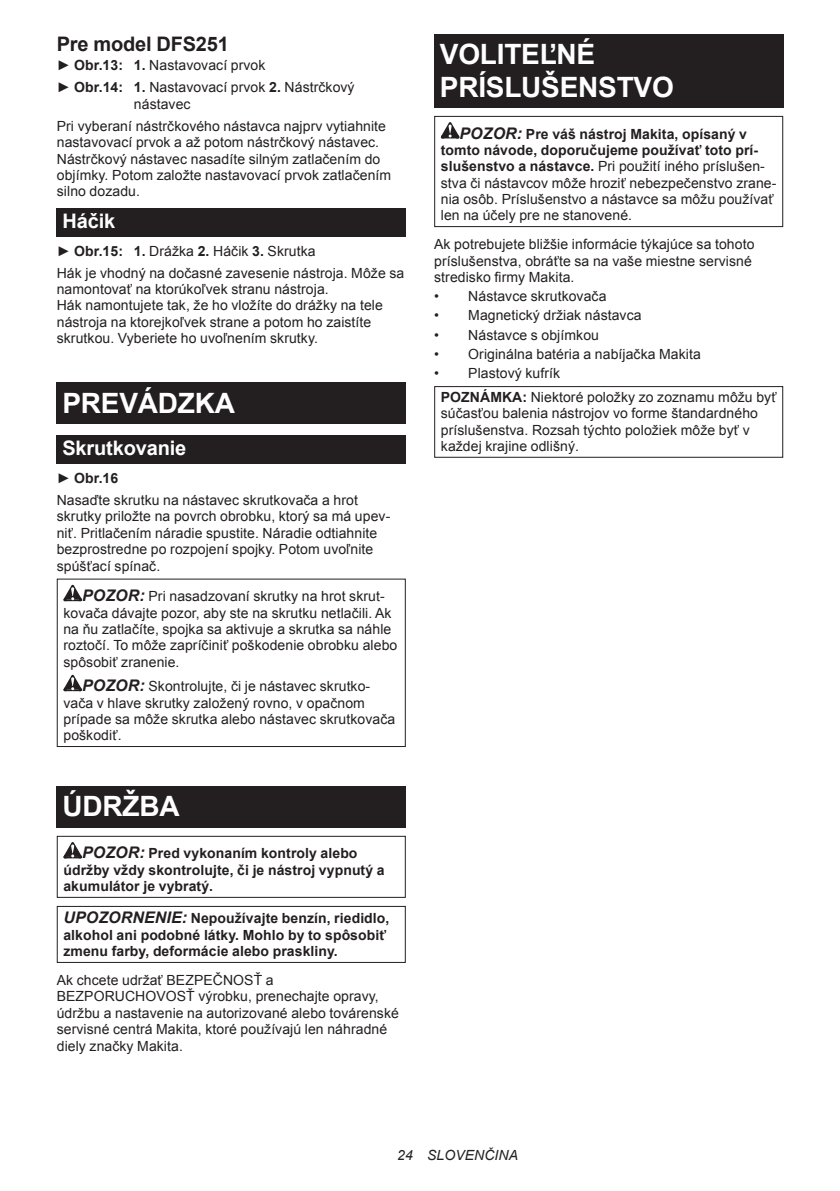
<style>
.page{position:relative;width:840px;height:1191px;background:#fff}
.page>*{position:absolute;margin:0;border:0;box-sizing:border-box;transform-origin:0 0}
.t1{font:700 28px/32.8px "Arial";letter-spacing:-.01em;color:#fff}
.t2{font:700 20px "Arial";letter-spacing:-.01em;color:#fff}
.t3{font:700 20px "Arial";letter-spacing:-.01em;color:#231f20}
.t4{font:14px/16.4px "Arial";letter-spacing:.005em;color:#231f20}
.t5{font:700 14px/16.4px "Arial";letter-spacing:.005em;color:#231f20}
.t6{font:italic 14px "Arial";letter-spacing:.005em;color:#231f20}
.s1{font-weight:700}
.s2{font-weight:700;font-style:italic;font-size:16px}
.s3{font-style:italic;font-size:16px}
</style>
<div class="page">
<div style="left:57px;top:208px;width:348px;height:28px;background:#231f20"></div>
<div style="left:57px;top:383px;width:348px;height:41px;background:#231f20"></div>
<div style="left:57px;top:435px;width:348px;height:29px;background:#231f20"></div>
<svg style="left:63px;top:585px;width:19px;height:16px"></svg>
<svg style="left:63px;top:675px;width:19px;height:16px"></svg>
<div style="left:57px;top:578px;width:348px;height:169px;border:1px solid #231f20"></div>
<div style="left:57px;top:786px;width:348px;height:41px;background:#231f20"></div>
<svg style="left:63px;top:842px;width:19px;height:16px"></svg>
<div style="left:57px;top:836px;width:348px;height:62px;border:1px solid #231f20"></div>
<div style="left:57px;top:906px;width:348px;height:57px;border:1px solid #231f20"></div>
<div style="left:434px;top:34px;width:348px;height:74px;background:#231f20"></div>
<svg style="left:440px;top:122px;width:19px;height:16px"></svg>
<div style="left:434px;top:116px;width:348px;height:111px;border:1px solid #231f20"></div>
<div style="left:434px;top:386px;width:348px;height:72px;border:1px solid #231f20"></div>
<h2 class="t3" style="left:57px;top:31px;width:174px">Pre model DFS251</h2>
<p class="t4" style="left:57px;top:55px;width:299px;line-height:22px">► <span class="s1">Obr.13: 1.</span> Nastavovací prvok<br>► <span class="s1">Obr.14: 1.</span> Nastavovací prvok <span class="s1">2.</span> Nástrčkový</p>
<p class="t4" style="left:57px;top:93px;width:330px;line-height:22px;text-indent:77px">nástavec<br>Pri vyberaní nástrčkového nástavca najprv vytiahnite</p>
<p class="t4" style="left:57px;top:134px;width:336px">nastavovací prvok a až potom nástrčkový nástavec.<br>Nástrčkový nástavec nasadíte silným zatlačením do objímky. Potom založte nastavovací prvok zatlačením silno dozadu.</p>
<h2 class="t2" style="left:62px;top:207px;width:54px">Háčik</h2>
<p class="t4" style="left:57px;top:240px;width:349px;line-height:22px">► <span class="s1">Obr.15: 1.</span> Drážka <span class="s1">2.</span> Háčik <span class="s1">3.</span> Skrutka<br>Hák je vhodný na dočasné zavesenie nástroja. Môže sa</p>
<p class="t4" style="left:57px;top:281px;width:327px">namontovať na ktorúkoľvek stranu nástroja.<br>Hák namontujete tak, že ho vložíte do drážky na tele nástroja na ktorejkoľvek strane a potom ho zaistíte skrutkou. Vyberiete ho uvoľnením skrutky.</p>
<h1 class="t1" style="left:62px;top:387px;width:174px">PREVÁDZKA</h1>
<h2 class="t2" style="left:62px;top:435px;width:125px">Skrutkovanie</h2>
<p class="t4" style="left:57px;top:467px;width:302px;line-height:22px">► <span class="s1">Obr.16<br></span>Nasaďte skrutku na nástavec skrutkovača a hrot</p>
<p class="t4" style="left:57px;top:508px;width:335px">skrutky priložte na povrch obrobku, ktorý sa má upev&shy;niť. Pritlačením náradie spustite. Náradie odtiahnite bezprostredne po rozpojení spojky. Potom uvoľnite spúšťací spínač.</p>
<p class="t4" style="left:63px;top:588px;width:335px;text-indent:19px"><span class="s2">POZOR:</span> Pri nasadzovaní skrutky na hrot skrut&shy;kovača dávajte pozor, aby ste na skrutku netlačili. Ak na ňu zatlačíte, spojka sa aktivuje a skrutka sa náhle roztočí. To môže zapríčiniť poškodenie obrobku alebo spôsobiť zranenie.</p>
<p class="t4" style="left:63px;top:678px;width:333px;text-indent:19px"><span class="s2">POZOR:</span> Skontrolujte, či je nástavec skrutko&shy;vača v hlave skrutky založený rovno, v opačnom prípade sa môže skrutka alebo nástavec skrutkovača poškodiť.</p>
<h1 class="t1" style="left:62px;top:791px;width:119px">ÚDRŽBA</h1>
<p class="t5" style="left:63px;top:845px;width:322px;text-indent:19px"><span class="s3">POZOR:</span> Pred vykonaním kontroly alebo údržby vždy skontrolujte, či je nástroj vypnutý a akumulátor je vybratý.</p>
<p class="t5" style="left:63px;top:910px;width:327px"><span class="s3">UPOZORNENIE:</span> Nepoužívajte benzín, riedidlo, alkohol ani podobné látky. Mohlo by to spôsobiť zmenu farby, deformácie alebo praskliny.</p>
<p class="t4" style="left:57px;top:972px;width:343px">Ak chcete udržať BEZPEČNOSŤ a BEZPORUCHOVOSŤ výrobku, prenechajte opravy, údržbu a nastavenie na autorizované alebo továrenské servisné centrá Makita, ktoré používajú len náhradné diely značky Makita.</p>
<h1 class="t1" style="left:439px;top:38px;width:235px">VOLITEĽNÉ<br>PRÍSLUŠENSTVO</h1>
<p class="t4" style="left:440px;top:125px;width:337px;text-indent:19px"><span class="s2">POZOR:</span> <span class="s1">Pre váš nástroj Makita, opísaný v tomto návode, doporučujeme používať toto prí&shy;slušenstvo a nástavce.</span> Pri použití iného príslušen&shy;stva či nástavcov môže hroziť nebezpečenstvo zrane&shy;nia osôb. Príslušenstvo a nástavce sa môžu používať len na účely pre ne stanovené.</p>
<p class="t4" style="left:434px;top:236px;width:321px">Ak potrebujete bližšie informácie týkajúce sa tohoto príslušenstva, obráťte sa na vaše miestne servisné stredisko firmy Makita.</p>
<p class="t4" style="left:434px;top:288px;width:174px">• Nástavce skrutkovača</p>
<p class="t4" style="left:434px;top:307px;width:209px">• Magnetický držiak nástavca</p>
<p class="t4" style="left:434px;top:326px;width:166px">• Nástavce s objímkou</p>
<p class="t4" style="left:434px;top:346px;width:268px">• Originálna batéria a nabíjačka Makita</p>
<p class="t4" style="left:440px;top:361px;width:337px;line-height:23.8px;text-indent:-7px">• Plastový kufrík<br><span class="s1">POZNÁMKA:</span> Niektoré položky zo zoznamu môžu byť</p>
<p class="t4" style="left:440px;top:405px;width:318px">súčasťou balenia nástrojov vo forme štandardného príslušenstva. Rozsah týchto položiek môže byť v každej krajine odlišný.</p>
<p class="t6" style="left:397px;top:1146px;width:122px">24 SLOVENČINA</p>
</div>
